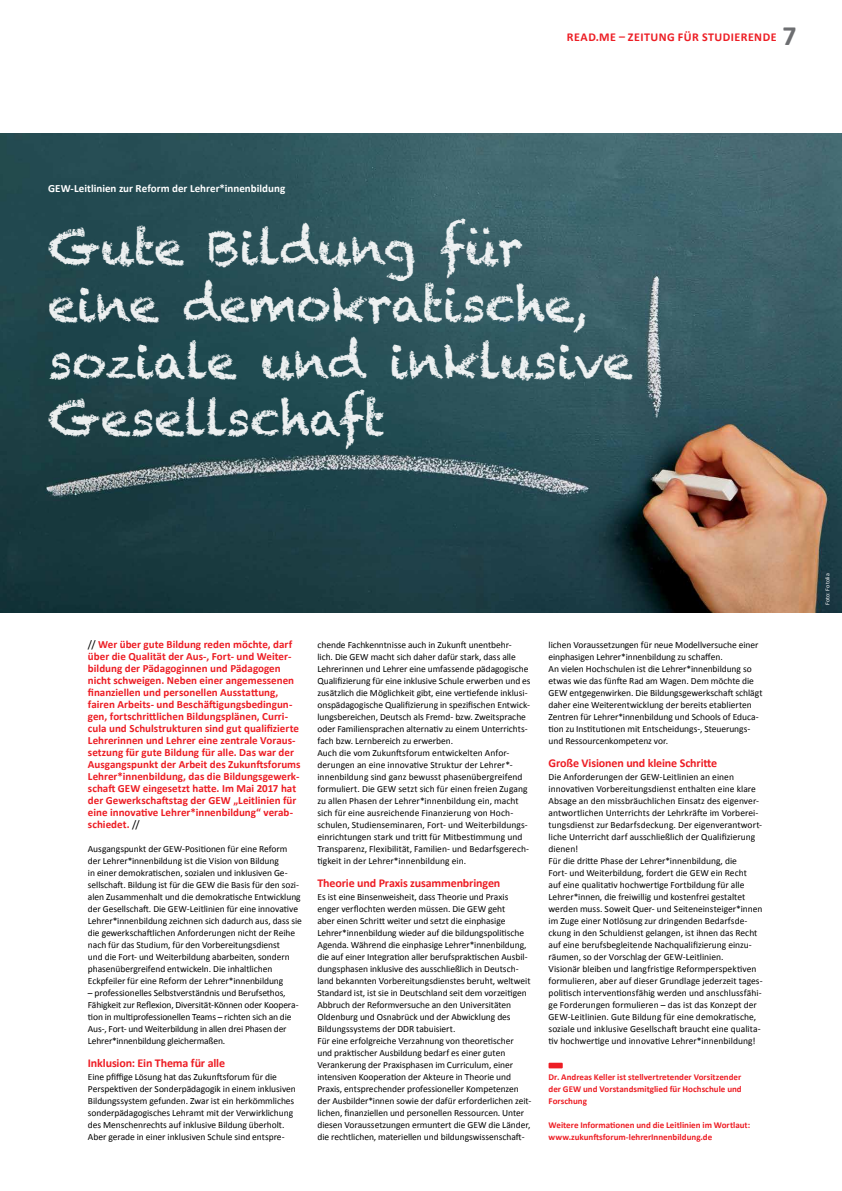
<style>
.page{position:relative;width:842px;height:1191px;background:#fff}
.page>*{position:absolute;margin:0;border:0;box-sizing:border-box;transform-origin:0 0}
.t1{font:48px/57px "Chalkduster";letter-spacing:-.01em;color:#fff}
.t2{font:700 28px "Calibri";color:#6d6e71}
.t3{font:700 12px "Calibri";letter-spacing:-.01em;color:#ed1d24}
.t4{font:700 12px "Calibri";letter-spacing:.04em;color:#ed1d24}
.t5{font:700 11px/12px "Calibri";color:#ed1d24}
.t6{font:700 11px "Calibri";color:#fff}
.t7{font:9.5px/12px "Calibri";letter-spacing:-.005em;color:#000}
.t8{font:700 9px/12px "Calibri";color:#ed1d24;text-align:justify}
.t9{font:6px "Calibri";letter-spacing:.02em;color:#fff}
.s1{font-weight:400;color:#000}
</style>
<div class="page">
<div style="left:549px;top:1062px;width:14px;height:6px;background:#ed1d24"></div>
<img style="left:0;top:133px;width:842px;height:479px">
<h2 class="t2" style="left:782px;top:18px;width:16px">7</h2>
<p class="t4" style="left:567px;top:29px;width:211px">READ.ME – ZEITUNG FÜR STUDIERENDE</p>
<p class="t6" style="left:48px;top:181px;width:239px">GEW-Leitlinien zur Reform der Lehrer*innenbildung</p>
<h1 class="t1" style="left:48px;top:219px;width:586px">Gute Bildung für eine demokratische, soziale und inklusive<br>Gesellschaft</h1>
<p class="t5" style="left:88px;top:638px;width:214px"><span class="s1">//</span> Wer über gute Bildung reden möchte, darf über die Qualität der Aus-, Fort- und Weiter&shy;bildung der Pädagoginnen und Pädagogen nicht schweigen. Neben einer angemessenen finanziellen und personellen Ausstattung, fairen Arbeits- und Beschäftigungsbedingun&shy;gen, fortschrittlichen Bildungsplänen, Curri&shy;cula und Schulstrukturen sind gut qualifizierte Lehrerinnen und Lehrer eine zentrale Voraus&shy;setzung für gute Bildung für alle. Das war der Ausgangspunkt der Arbeit des Zukunftsforums Lehrer*innenbildung, das die Bildungsgewerk&shy;schaft GEW eingesetzt hatte. Im Mai 2017 hat der Gewerkschaftstag der GEW „Leitlinien für eine innovative Lehrer*innenbildung“ verab&shy;schiedet. <span class="s1">//</span></p>
<p class="t7" style="left:88px;top:843px;width:216px">Ausgangspunkt der GEW-Positionen für eine Reform der Lehrer*innenbildung ist die Vision von Bildung<br>in einer demokratischen, sozialen und inklusiven Ge&shy;sellschaft. Bildung ist für die GEW die Basis für den sozi&shy;alen Zusammenhalt und die demokratische Entwicklung der Gesellschaft. Die GEW-Leitlinien für eine innovative Lehrer*innenbildung zeichnen sich dadurch aus, dass sie die gewerkschaftlichen Anforderungen nicht der Reihe nach für das Studium, für den Vorbereitungsdienst<br>und die Fort- und Weiterbildung abarbeiten, sondern phasenübergreifend entwickeln. Die inhaltlichen Eckpfeiler für eine Reform der Lehrer*innenbildung</p>
<p class="t7" style="left:88px;top:987px;width:212px">– professionelles Selbstverständnis und Berufsethos, Fähigkeit zur Reflexion, Diversität-Können oder Koopera&shy;tion in multiprofessionellen Teams – richten sich an die Aus-, Fort- und Weiterbildung in allen drei Phasen der Lehrer*innenbildung gleichermaßen.</p>
<p class="t3" style="left:88px;top:1055px;width:139px">Inklusion: Ein Thema für alle</p>
<p class="t7" style="left:88px;top:1071px;width:209px">Eine pfiffige Lösung hat das Zukunftsforum für die Perspektiven der Sonderpädagogik in einem inklusiven Bildungssystem gefunden. Zwar ist ein herkömmliches sonderpädagogisches Lehramt mit der Verwirklichung des Menschenrechts auf inklusive Bildung überholt.<br>Aber gerade in einer inklusiven Schule sind entspre-</p>
<p class="t7" style="left:317px;top:639px;width:215px">chende Fachkenntnisse auch in Zukunft unentbehr-<br>lich. Die GEW macht sich daher dafür stark, dass alle Lehrerinnen und Lehrer eine umfassende pädagogische Qualifizierung für eine inklusive Schule erwerben und es zusätzlich die Möglichkeit gibt, eine vertiefende inklusi&shy;onspädagogische Qualifizierung in spezifischen Entwick&shy;lungsbereichen, Deutsch als Fremd- bzw. Zweitsprache oder Familiensprachen alternativ zu einem Unterrichts&shy;fach bzw. Lernbereich zu erwerben.<br>Auch die vom Zukunftsforum entwickelten Anfor&shy;derungen an eine innovative Struktur der Lehrer*- innenbildung sind ganz bewusst phasenübergreifend formuliert. Die GEW setzt sich für einen freien Zugang zu allen Phasen der Lehrer*innenbildung ein, macht sich für eine ausreichende Finanzierung von Hoch&shy;schulen, Studienseminaren, Fort- und Weiterbildungs&shy;einrichtungen stark und tritt für Mitbestimmung und Transparenz, Flexibilität, Familien- und Bedarfsgerech&shy;tigkeit in der Lehrer*innenbildung ein.</p>
<p class="t3" style="left:317px;top:875px;width:184px">Theorie und Praxis zusammenbringen</p>
<p class="t7" style="left:317px;top:891px;width:215px">Es ist eine Binsenweisheit, dass Theorie und Praxis enger verflochten werden müssen. Die GEW geht<br>aber einen Schritt weiter und setzt die einphasige Lehrer*innenbildung wieder auf die bildungspolitische Agenda. Während die einphasige Lehrer*innenbildung, die auf einer Integration aller berufspraktischen Ausbil&shy;dungsphasen inklusive des ausschließlich in Deutsch&shy;land bekannten Vorbereitungsdienstes beruht, weltweit Standard ist, ist sie in Deutschland seit dem vorzeitigen Abbruch der Reformversuche an den Universitäten Oldenburg und Osnabrück und der Abwicklung des Bildungssystems der DDR tabuisiert.<br>Für eine erfolgreiche Verzahnung von theoretischer<br>und praktischer Ausbildung bedarf es einer guten Verankerung der Praxisphasen im Curriculum, einer intensiven Kooperation der Akteure in Theorie und Praxis, entsprechender professioneller Kompetenzen der Ausbilder*innen sowie der dafür erforderlichen zeit&shy;lichen, finanziellen und personellen Ressourcen. Unter diesen Voraussetzungen ermuntert die GEW die Länder, die rechtlichen, materiellen und bildungswissenschaft-</p>
<p class="t7" style="left:549px;top:639px;width:216px">lichen Voraussetzungen für neue Modellversuche einer einphasigen Lehrer*innenbildung zu schaffen.<br>An vielen Hochschulen ist die Lehrer*innenbildung so etwas wie das fünfte Rad am Wagen. Dem möchte die GEW entgegenwirken. Die Bildungsgewerkschaft schlägt daher eine Weiterentwicklung der bereits etablierten Zentren für Lehrer*innenbildung und Schools of Educa&shy;tion zu Institutionen mit Entscheidungs-, Steuerungs&shy;und Ressourcenkompetenz vor.</p>
<p class="t3" style="left:549px;top:755px;width:170px">Große Visionen und kleine Schritte</p>
<p class="t7" style="left:549px;top:771px;width:216px">Die Anforderungen der GEW-Leitlinien an einen innovativen Vorbereitungsdienst enthalten eine klare Absage an den missbräuchlichen Einsatz des eigenver&shy;antwortlichen Unterrichts der Lehrkräfte im Vorberei&shy;tungsdienst zur Bedarfsdeckung. Der eigenverantwort&shy;liche Unterricht darf ausschließlich der Qualifizierung dienen!<br>Für die dritte Phase der Lehrer*innenbildung, die<br>Fort- und Weiterbildung, fordert die GEW ein Recht<br>auf eine qualitativ hochwertige Fortbildung für alle Lehrer*innen, die freiwillig und kostenfrei gestaltet werden muss. Soweit Quer- und Seiteneinsteiger*innen im Zuge einer Notlösung zur dringenden Bedarfsde&shy;ckung in den Schuldienst gelangen, ist ihnen das Recht auf eine berufsbegleitende Nachqualifizierung einzu&shy;räumen, so der Vorschlag der GEW-Leitlinien.<br>Visionär bleiben und langfristige Reformperspektiven formulieren, aber auf dieser Grundlage jederzeit tages&shy;politisch interventionsfähig werden und anschlussfähi&shy;ge Forderungen formulieren – das ist das Konzept der GEW-Leitlinien. Gute Bildung für eine demokratische, soziale und inklusive Gesellschaft braucht eine qualita&shy;tiv hochwertige und innovative Lehrer*innenbildung!</p>
<p class="t8" style="left:549px;top:1071px;width:195px">Dr. Andreas Keller ist stellvertretender Vorsitzender der GEW und Vorstandsmitglied für Hochschule und Forschung</p>
<p class="t8" style="left:549px;top:1119px;width:203px">Weitere Informationen und die Leitlinien im Wortlaut: www.zukunftsforum-lehrerInnenbildung.de</p>
<p class="t9" style="left:824px;top:605px;width:33px;rotate:-90deg">Foto: Fotolia</p>
</div>
